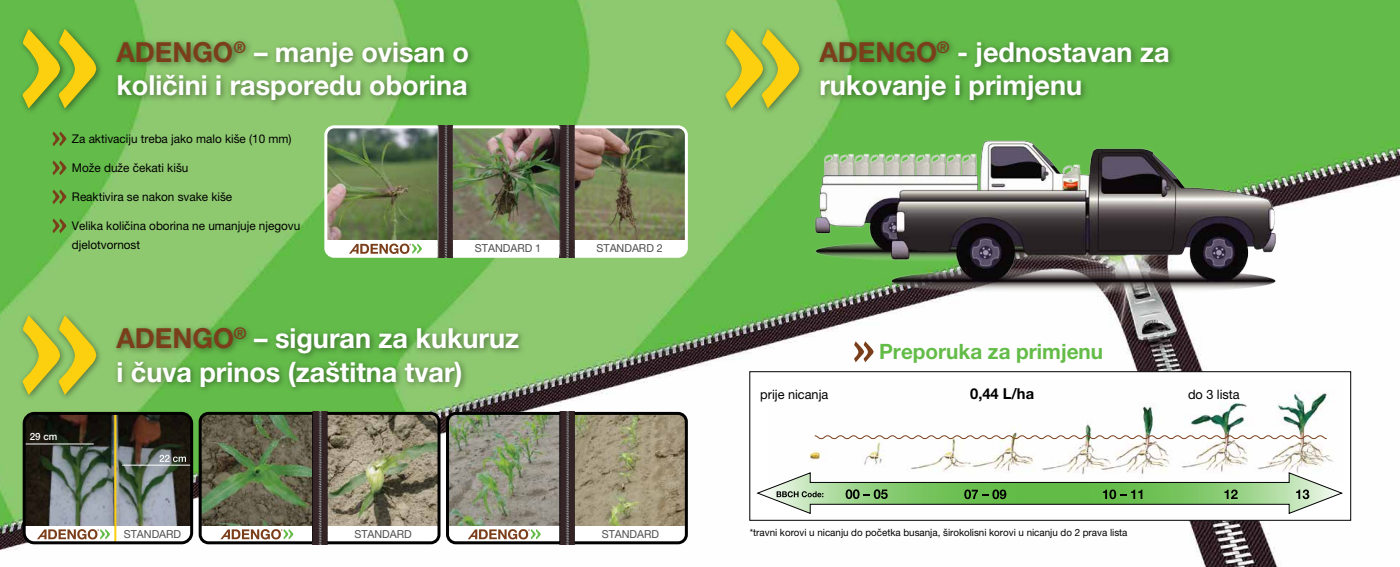
<style>
.page{position:relative;width:1400px;height:567px;background:#fff}
.page>*{position:absolute;margin:0;border:0;box-sizing:border-box;transform-origin:0 0}
.t1{font:700 27.6px/33.2px "Helvetica Neue LT Pro";color:#fff}
.t2{font:700 21.1px "Helvetica Neue LT Pro";color:#64bc48}
.t3{font:700 15px "Helvetica Neue LT Pro";color:#000}
.t4{font:13px "Helvetica Neue LT Pro";color:#000}
.t5{font:12px/19.4px "Helvetica Neue LT Pro";color:#000}
.t6{font:11px "Helvetica Neue LT Pro";color:#4d4d4d}
.t7{font:10px "Helvetica Neue LT Pro";color:#000}
.t8{font:500 10px "Helvetica Neue LT Pro";color:#fff}
.s1{color:#7b3e1b}
</style>
<div class="page">
<img style="left:0;top:0;width:1400px;height:567px">
<img style="left:109px;top:31px;width:130px;height:33px">
<img style="left:227px;top:32px;width:12px;height:32px">
<img style="left:239px;top:31px;width:248px;height:47px">
<img style="left:109px;top:64px;width:369px;height:47px">
<img style="left:16px;top:22px;width:36px;height:96px">
<img style="left:52px;top:22px;width:54px;height:96px">
<svg style="left:22px;top:29px;width:74px;height:79px;background:#a2bc2d"></svg>
<img style="left:719px;top:22px;width:468px;height:96px">
<svg style="left:725px;top:29px;width:74px;height:79px;background:#b9c441"></svg>
<img style="left:16px;top:308px;width:521px;height:97px">
<svg style="left:22px;top:316px;width:74px;height:79px;background:#b9c541"></svg>
<svg style="left:854px;top:341px;width:20px;height:21px"></svg>
<svg style="left:570px;top:410px;width:119px;height:136px;background:#a39b83"></svg>
<img style="left:564px;top:412px;width:10px;height:132px">
<img style="left:197px;top:410px;width:120px;height:136px">
<img style="left:323px;top:410px;width:241px;height:136px">
<img style="left:312px;top:412px;width:15px;height:132px">
<img style="left:24px;top:413px;width:168px;height:114px">
<hr style="left:24px;top:444px;width:70px;height:1px;background:#fff">
<hr style="left:122px;top:465px;width:70px;height:1px;background:#fff">
<svg style="left:159px;top:455px;width:27px;height:7px"></svg>
<div style="left:24px;top:527px;width:168px;height:16px;background:#fff"></div>
<hr style="left:114px;top:413px;width:2px;height:130px;background:#fdd00f">
<div style="left:23px;top:412px;width:170px;height:132px;border:3px solid #010101;border-radius:10px"></div>
<svg style="left:37px;top:529px;width:73px;height:10px"></svg>
<div style="left:749px;top:371px;width:602px;height:150px;background:#fff;border:1px solid #010101"></div>
<img style="left:323px;top:124px;width:119px;height:135px">
<img style="left:438px;top:125px;width:10px;height:133px">
<img style="left:448px;top:124px;width:241px;height:135px">
<img style="left:559px;top:125px;width:15px;height:133px">
<svg style="left:52px;top:131px;width:14px;height:15px"></svg>
<svg style="left:52px;top:160px;width:14px;height:15px"></svg>
<svg style="left:52px;top:189px;width:14px;height:15px"></svg>
<svg style="left:52px;top:218px;width:14px;height:15px"></svg>
<img style="left:809px;top:392px;width:525px;height:80px">
<svg style="left:814px;top:435px;width:513px;height:4px"></svg>
<svg style="left:757px;top:472px;width:585px;height:42px"></svg>
<img style="left:799px;top:116px;width:492px;height:202px">
<img style="left:1063px;top:178px;width:16px;height:12px">
<p class="t1" style="left:116px;top:35px;width:354px"><span class="s1">ADENGO</span><sup>®</sup> – manje ovisan o količini i rasporedu oborina</p>
<p class="t1" style="left:819px;top:35px;width:352px"><span class="s1">ADENGO</span><sup>®</sup> - jednostavan za rukovanje i primjenu</p>
<p class="t5" style="left:72px;top:129px;width:221px">Za aktivaciju treba jako malo kiše (10 mm)</p>
<p class="t5" style="left:72px;top:158px;width:118px">Može duže čekati kišu</p>
<p class="t5" style="left:72px;top:187px;width:162px">Reaktivira se nakon svake kiše</p>
<p class="t5" style="left:72px;top:216px;width:230px">Velika količina oborina ne umanjuje njegovu djelotvornost</p>
<p class="t6" style="left:475px;top:242px;width:68px">STANDARD 1</p>
<p class="t6" style="left:597px;top:242px;width:68px">STANDARD 2</p>
<p class="t8" style="left:30px;top:431px;width:29px">29 cm</p>
<p class="t1" style="left:116px;top:321px;width:404px"><span class="s1">ADENGO</span><sup>®</sup> – siguran za kukuruz i čuva prinos (zaštitna tvar)</p>
<p class="t2" style="left:879px;top:338px;width:225px">Preporuka za primjenu</p>
<p class="t4" style="left:760px;top:387px;width:70px">prije nicanja</p>
<p class="t3" style="left:970px;top:384px;width:65px">0,44 L/ha</p>
<p class="t4" style="left:1188px;top:387px;width:53px">do 3 lista</p>
<p class="t6" style="left:124px;top:527px;width:59px">STANDARD</p>
<p class="t6" style="left:354px;top:527px;width:59px">STANDARD</p>
<p class="t6" style="left:602px;top:527px;width:59px">STANDARD</p>
<p class="t7" style="left:750px;top:526px;width:379px">*travni korovi u nicanju do početka busanja, širokolisni korovi u nicanju do 2 prava lista</p>
</div>
